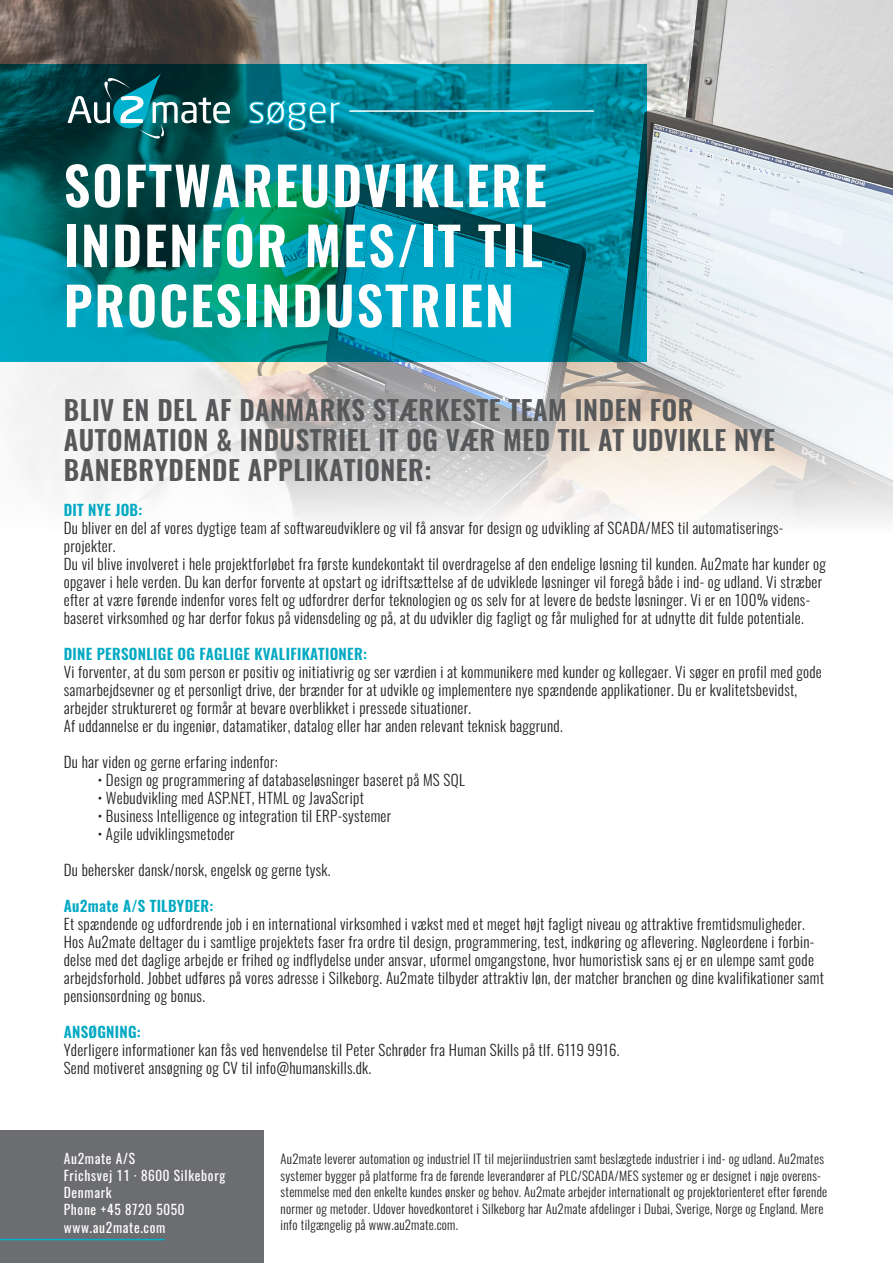
<style>
.page{position:relative;width:893px;height:1263px;background:#fff}
.page>*{position:absolute;margin:0;border:0;box-sizing:border-box;transform-origin:0 0}
.t1{font:600 52.5px/60px "Oswald";letter-spacing:.04em;color:#fff}
.t2{font:600 27px "Oswald";letter-spacing:.02em;color:#57585a}
.t3{font:300 15px/18px "Oswald";letter-spacing:.02em;color:#231f20}
.t4{font:600 15px "Oswald";letter-spacing:.02em;color:#02a9c2}
.t5{font:13.5px "Oswald";letter-spacing:.05em;color:#fff}
.t6{font:300 12.75px/16.5px "Oswald";letter-spacing:.02em;color:#231f20}
</style>
<div class="page">
<img style="left:0;top:0;width:893px;height:522px">
<div style="left:0;top:1130px;width:264px;height:133px;background:#6c6d70"></div>
<hr style="left:0;top:1239px;width:165px;height:1px;background:#00b1cd">
<svg style="left:0;top:64px;width:646px;height:297px"></svg>
<hr style="left:349px;top:110px;width:245px;height:2px;background:#fff">
<svg style="left:68px;top:73px;width:162px;height:66px"></svg>
<svg style="left:250px;top:101px;width:90px;height:30px"></svg>
<p class="t1" style="left:64px;top:157px;width:484px">SOFTWAREUDVIKLERE</p>
<p class="t1" style="left:64px;top:217px;width:481px">INDENFOR MES/IT TIL<br>PROCESINDUSTRIEN</p>
<p class="t2" style="left:64px;top:391px;width:631px">BLIV EN DEL AF DANMARKS STÆRKESTE TEAM INDEN FOR</p>
<p class="t2" style="left:64px;top:421px;width:713px">AUTOMATION &amp; INDUSTRIEL IT OG VÆR MED TIL AT UDVIKLE NYE</p>
<p class="t2" style="left:64px;top:451px;width:369px">BANEBRYDENDE APPLIKATIONER:</p>
<p class="t4" style="left:64px;top:499px;width:80px">DIT NYE JOB:</p>
<p class="t3" style="left:64px;top:517px;width:721px">Du bliver en del af vores dygtige team af softwareudviklere og vil få ansvar for design og udvikling af SCADA/MES til automatiserings-</p>
<p class="t3" style="left:64px;top:535px;width:53px">projekter.</p>
<p class="t3" style="left:64px;top:553px;width:764px">Du vil blive involveret i hele projektforløbet fra første kundekontakt til overdragelse af den endelige løsning til kunden. Au2mate har kunder og opgaver i hele verden. Du kan derfor forvente at opstart og idriftsættelse af de udviklede løsninger vil foregå både i ind- og udland. Vi stræber efter at være førende indenfor vores felt og udfordrer derfor teknologien og os selv for at levere de bedste løsninger. Vi er en 100% videns-</p>
<p class="t3" style="left:64px;top:607px;width:741px">baseret virksomhed og har derfor fokus på vidensdeling og på, at du udvikler dig fagligt og får mulighed for at udnytte dit fulde potentiale.</p>
<p class="t4" style="left:64px;top:643px;width:305px">DINE PERSONLIGE OG FAGLIGE KVALIFIKATIONER:</p>
<p class="t3" style="left:64px;top:661px;width:760px">Vi forventer, at du som person er positiv og initiativrig og ser værdien i at kommunikere med kunder og kollegaer. Vi søger en profil med gode samarbejdsevner og et personligt drive, der brænder for at udvikle og implementere nye spændende applikationer. Du er kvalitetsbevidst, arbejder struktureret og formår at bevare overblikket i pressede situationer.</p>
<p class="t3" style="left:64px;top:715px;width:500px">Af uddannelse er du ingeniør, datamatiker, datalog eller har anden relevant teknisk baggrund.</p>
<p class="t3" style="left:64px;top:751px;width:216px">Du har viden og gerne erfaring indenfor:</p>
<p class="t3" style="left:98px;top:769px;width:368px">• Design og programmering af databaseløsninger baseret på MS SQL</p>
<p class="t3" style="left:98px;top:787px;width:268px">• Webudvikling med ASP.NET, HTML og JavaScript</p>
<p class="t3" style="left:98px;top:805px;width:295px">• Business Intelligence og integration til ERP-systemer</p>
<p class="t3" style="left:98px;top:823px;width:138px">• Agile udviklingsmetoder</p>
<p class="t3" style="left:64px;top:859px;width:268px">Du behersker dansk/norsk, engelsk og gerne tysk.</p>
<p class="t4" style="left:64px;top:895px;width:151px">Au2mate A/S TILBYDER:</p>
<p class="t3" style="left:64px;top:913px;width:762px">Et spændende og udfordrende job i en international virksomhed i vækst med et meget højt fagligt niveau og attraktive fremtidsmuligheder.<br>Hos Au2mate deltager du i samtlige projektets faser fra ordre til design, programmering, test, indkøring og aflevering. Nøgleordene i forbin&shy;delse med det daglige arbejde er frihed og indflydelse under ansvar, uformel omgangstone, hvor humoristisk sans ej er en ulempe samt gode arbejdsforhold. Jobbet udføres på vores adresse i Silkeborg. Au2mate tilbyder attraktiv løn, der matcher branchen og dine kvalifikationer samt pensionsordning og bonus.</p>
<p class="t4" style="left:64px;top:1021px;width:78px">ANSØGNING:</p>
<p class="t3" style="left:64px;top:1039px;width:557px">Yderligere informationer kan fås ved henvendelse til Peter Schrøder fra Human Skills på tlf. 6119 9916.</p>
<p class="t3" style="left:64px;top:1057px;width:309px">Send motiveret ansøgning og CV til info@humanskills.dk.</p>
<p class="t5" style="left:64px;top:1149px;width:73px">Au2mate A/S</p>
<p class="t5" style="left:64px;top:1166px;width:163px">Frichsvej 11 · 8600 Silkeborg</p>
<p class="t5" style="left:64px;top:1183px;width:49px">Denmark</p>
<p class="t5" style="left:64px;top:1200px;width:122px">Phone +45 8720 5050</p>
<p class="t5" style="left:64px;top:1218px;width:103px">www.au2mate.com</p>
<p class="t6" style="left:281px;top:1149px;width:548px">Au2mate leverer automation og industriel IT til mejeriindustrien samt beslægtede industrier i ind- og udland. Au2mates systemer bygger på platforme fra de førende leverandører af PLC/SCADA/MES systemer og er designet i nøje overens&shy;stemmelse med den enkelte kundes ønsker og behov. Au2mate arbejder internationalt og projektorienteret efter førende normer og metoder. Udover hovedkontoret i Silkeborg har Au2mate afdelinger i Dubai, Sverige, Norge og England. Mere info tilgængelig på www.au2mate.com.</p>
</div>
